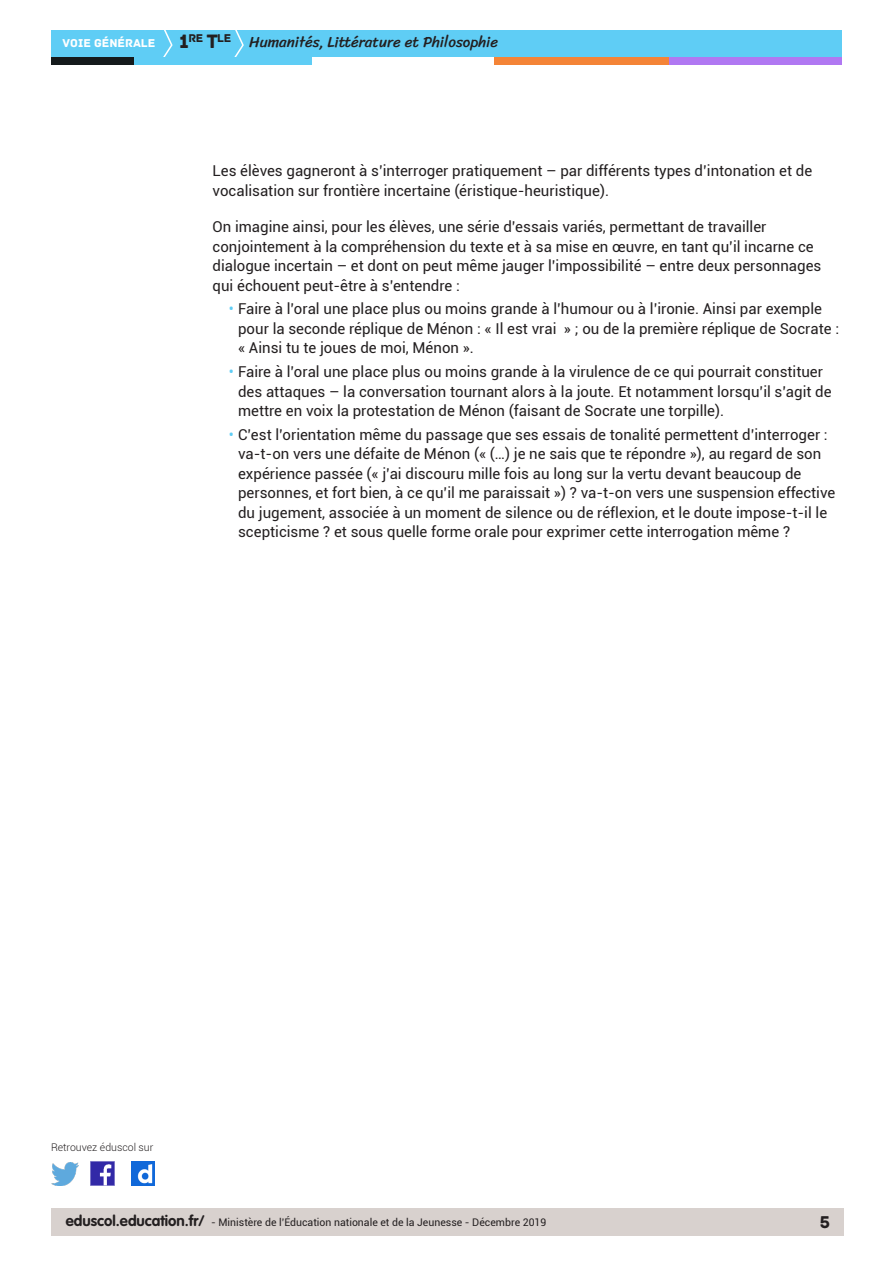
<style>
.page{position:relative;width:893px;height:1263px;background:#fff}
.page>*{position:absolute;margin:0;border:0;box-sizing:border-box;transform-origin:0 0}
.t1{font:20.4px "Archive";color:#231f20}
.t2{font:18px "Archive";color:#231f20}
.Texte_courant{font:15px/19.5px "Roboto";color:#231f20}
.t3{font:15px "Sriracha";color:#231f20}
.t4{font:12px "Archive";color:#fff}
.t5{font:10.5px "Roboto";color:#231f20}
.t6{font:300 10.5px "Roboto";color:#231f20}
.s1{color:#5fcdf5}
.s2{font-family:"VAG Rounded Std";font-weight:700;font-size:15px}
</style>
<div class="page">
<div style="left:51px;top:1209px;width:792px;height:27px;background:#d8d1ce"></div>
<div style="left:51px;top:30px;width:791px;height:27px;background:#5fcdf5"></div>
<svg style="left:163px;top:30px;width:10px;height:27px"></svg>
<svg style="left:234px;top:30px;width:10px;height:27px"></svg>
<div style="left:133px;top:57px;width:179px;height:8px;background:#5fcdf5"></div>
<div style="left:51px;top:57px;width:82px;height:8px;background:#141a1c"></div>
<div style="left:667px;top:57px;width:175px;height:8px;background:#b078f2"></div>
<div style="left:494px;top:57px;width:175px;height:8px;background:#f48437"></div>
<img style="left:91px;top:1162px;width:23px;height:23px">
<img style="left:51px;top:1163px;width:28px;height:22px">
<img style="left:132px;top:1162px;width:22px;height:23px">
<h1 class="t1" style="left:179px;top:30px;width:53px">1<sup>re</sup> T<sup>LE</sup></h1>
<p class="t4" style="left:63px;top:36px;width:94px">VOIE GÉNÉRALE</p>
<p class="t3" style="left:249px;top:33px;width:251px">Humanités, Littérature et Philosophie</p>
<p class="Texte_courant" style="left:213px;top:160px;width:601px">Les élèves gagneront à s’interroger pratiquement – par différents types d’intonation et de vocalisation sur frontière incertaine (éristique-heuristique).</p>
<p class="Texte_courant" style="left:213px;top:216px;width:610px">On imagine ainsi, pour les élèves, une série d’essais variés, permettant de travailler conjointement à la compréhension du texte et à sa mise en œuvre, en tant qu’il incarne ce dialogue incertain – et dont on peut même jauger l’impossibilité – entre deux personnages qui échouent peut-être à s’entendre :</p>
<p class="Texte_courant" style="left:238px;top:299px;width:602px;text-indent:-9px"><span class="s1">•</span> Faire à l’oral une place plus ou moins grande à l’humour ou à l’ironie. Ainsi par exemple pour la seconde réplique de Ménon : « Il est vrai » ; ou de la première réplique de Socrate : « Ainsi tu te joues de moi, Ménon ».</p>
<p class="Texte_courant" style="left:238px;top:361px;width:595px;text-indent:-9px"><span class="s1">•</span> Faire à l’oral une place plus ou moins grande à la virulence de ce qui pourrait constituer des attaques – la conversation tournant alors à la joute. Et notamment lorsqu’il s’agit de mettre en voix la protestation de Ménon (faisant de Socrate une torpille).</p>
<p class="Texte_courant" style="left:238px;top:424px;width:599px;text-indent:-9px"><span class="s1">•</span> C’est l’orientation même du passage que ses essais de tonalité permettent d’interroger : va-t-on vers une défaite de Ménon (« (…) je ne sais que te répondre »), au regard de son expérience passée (« j’ai discouru mille fois au long sur la vertu devant beaucoup de personnes, et fort bien, à ce qu’il me paraissait ») ? va-t-on vers une suspension effective du jugement, associée à un moment de silence ou de réflexion, et le doute impose-t-il le scepticisme ? et sous quelle forme orale pour exprimer cette interrogation même ?</p>
<p class="t6" style="left:51px;top:1140px;width:104px">Retrouvez éduscol sur</p>
<p class="t5" style="left:66px;top:1215px;width:482px"><span class="s2">eduscol.education.fr/</span> - Ministère de l’Éducation nationale et de la Jeunesse - Décembre 2019</p>
<p class="t2" style="left:820px;top:1211px;width:12px">5</p>
</div>
